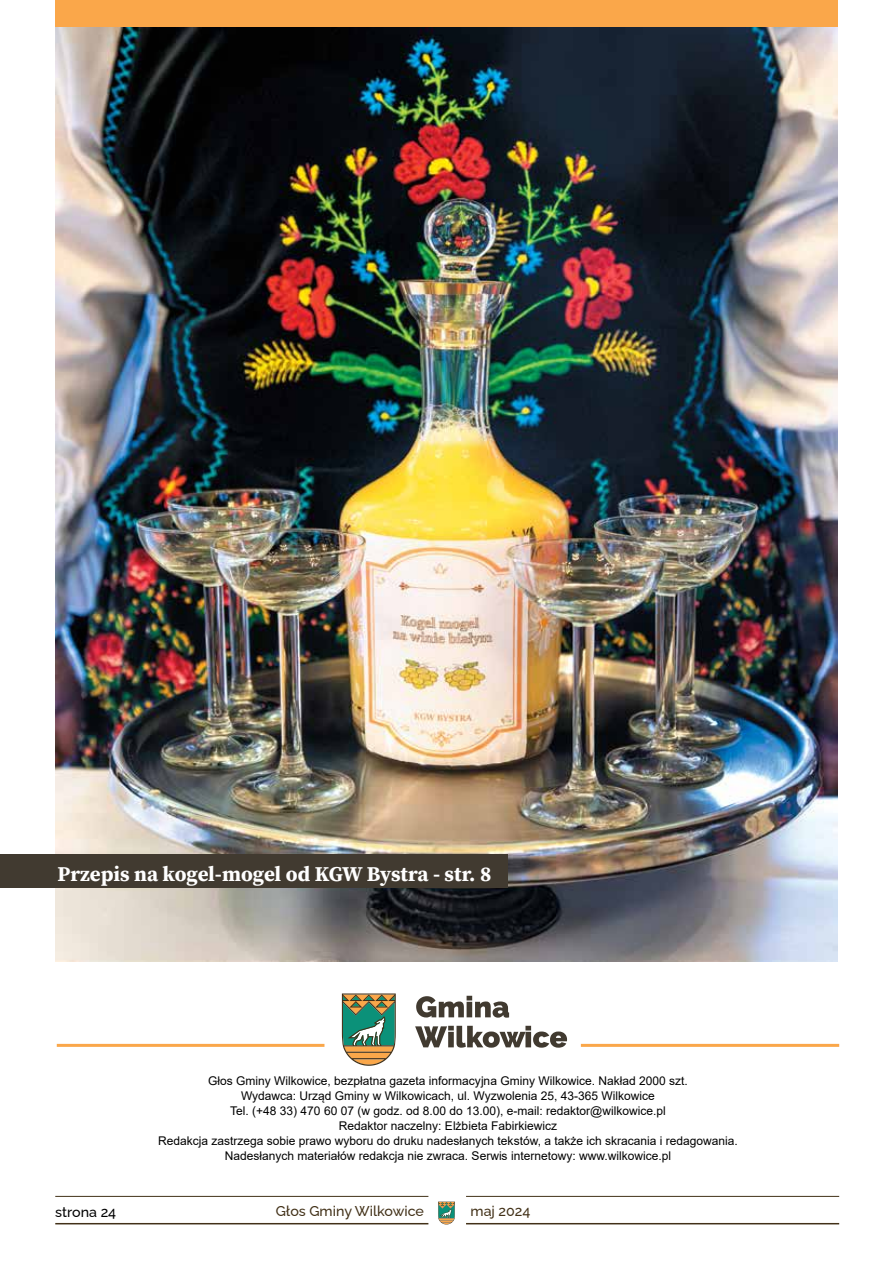
<style>
.page{position:relative;width:893px;height:1263px;background:#fff}
.page>*{position:absolute;margin:0;border:0;box-sizing:border-box;transform-origin:0 0}
.t1{font:21px "Source Serif Variable";letter-spacing:-.005em;color:#fff}
.t2{font:500 14.25px "Raleway";color:#423118}
.t3{font:500 14.25px "Raleway";color:#000}
.t4{font:12px/15px "Arial";color:#000;text-align:center}
</style>
<div class="page">
<svg style="left:438px;top:1202px;width:17px;height:22px"></svg>
<hr style="left:55px;top:1196px;width:373px;height:1px;background:#423118">
<hr style="left:466px;top:1196px;width:373px;height:1px;background:#423118">
<hr style="left:55px;top:1223px;width:373px;height:1px;background:#423118">
<hr style="left:466px;top:1223px;width:373px;height:1px;background:#423118">
<img style="left:55px;top:26px;width:783px;height:936px">
<svg style="left:416px;top:996px;width:93px;height:22px"></svg>
<svg style="left:415px;top:1026px;width:152px;height:22px"></svg>
<svg style="left:342px;top:993px;width:54px;height:73px;background:#7b9672"></svg>
<hr style="left:57px;top:1044px;width:267px;height:3px;background:#faa74a">
<hr style="left:581px;top:1044px;width:258px;height:3px;background:#faa74a">
<div style="left:55px;top:0;width:783px;height:26px;background:#faa74a"></div>
<div style="left:0;top:854px;width:508px;height:33px;background:#413a30"></div>
<h1 class="t1" style="left:58px;top:860px;width:435px">Przepis na kogel-mogel od KGW Bystra - str. 8</h1>
<p class="t4" style="left:158px;top:1073px;width:581px">Głos Gminy Wilkowice, bezpłatna gazeta informacyjna Gminy Wilkowice. Nakład 2000 szt.<br>Wydawca: Urząd Gminy w Wilkowicach, ul. Wyzwolenia 25, 43-365 Wilkowice<br>Tel. (+48 33) 470 60 07 (w godz. od 8.00 do 13.00), e-mail: redaktor@wilkowice.pl<br>Redaktor naczelny: Elżbieta Fabirkiewicz<br>Redakcja zastrzega sobie prawo wyboru do druku nadesłanych tekstów, a także ich skracania i redagowania.<br>Nadesłanych materiałów redakcja nie zwraca. Serwis internetowy: www.wilkowice.pl</p>
<p class="t3" style="left:55px;top:1200px;width:62px">strona 24</p>
<p class="t2" style="left:276px;top:1199px;width:150px">Głos Gminy Wilkowice</p>
<p class="t2" style="left:471px;top:1200px;width:61px">maj 2024</p>
</div>
